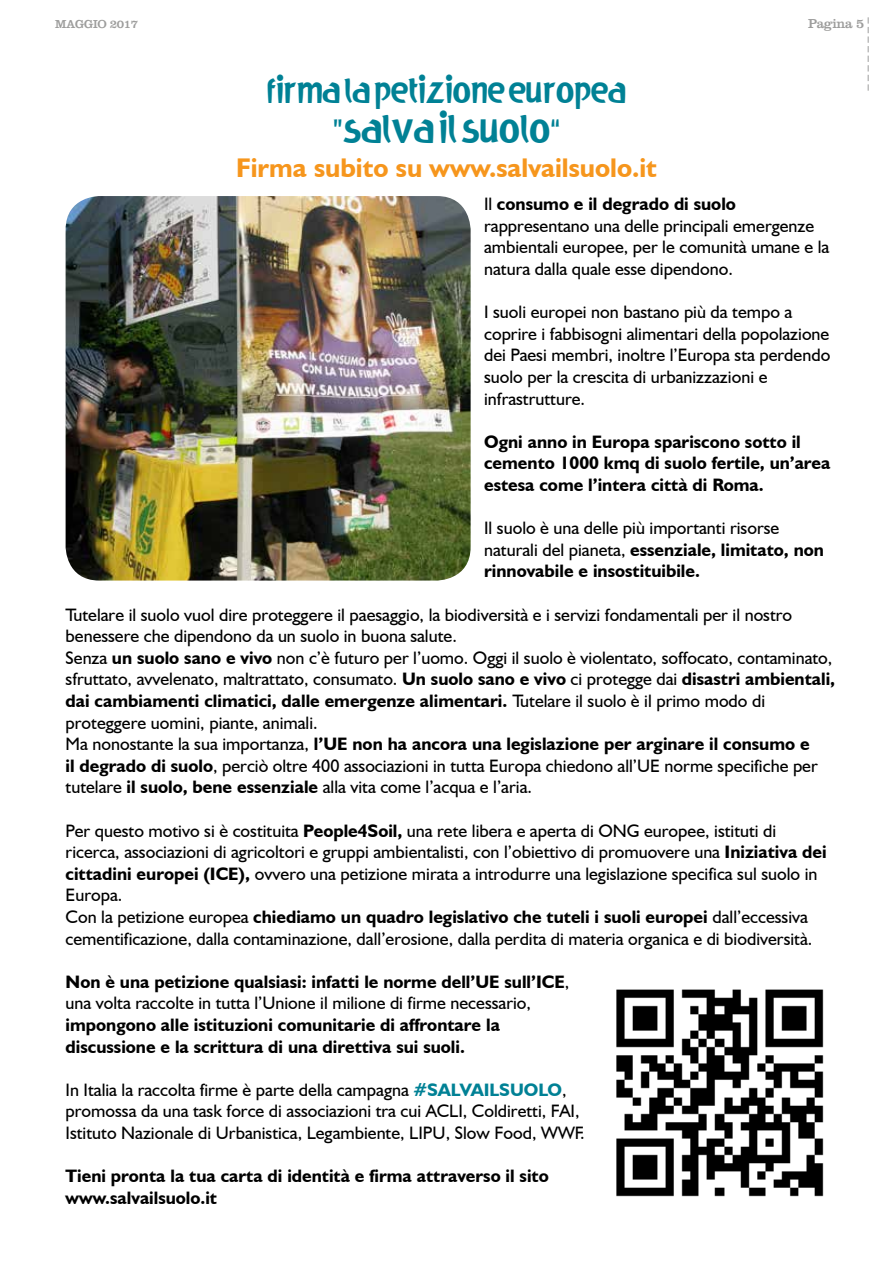
<style>
.page{position:relative;width:893px;height:1263px;background:#fff}
.page>*{position:absolute;margin:0;border:0;box-sizing:border-box;transform-origin:0 0}
.t1{font:33.6px "Legambiente Next";color:#008195}
.t2{font:29.4px "Legambiente Next";color:#008195}
.t3{font:700 27px "Humanist 521 BT";color:#f6961d}
.t4{font:18px/21.6px "Humanist 521 BT";color:#000}
.t5{font:700 18px/21.6px "Humanist 521 BT";color:#000}
.t6{font:13.5px "Clarendon LT Std";letter-spacing:-.03em;color:#9d9d9c}
.t7{font:12px "Clarendon LT Std";letter-spacing:-.03em;color:#9d9d9c}
.s1{font-weight:700}
.s2{font-weight:700;color:#008195}
</style>
<div class="page">
<svg style="left:868px;top:17px;width:1px;height:74px"></svg>
<img style="left:66px;top:196px;width:405px;height:384px">
<img style="left:616px;top:989px;width:208px;height:208px">
<p class="t7" style="left:55px;top:17px;width:84px">MAGGIO 2017</p>
<h2 class="t2" style="left:267px;top:74px;width:360px">FIRMA LA PETIZIONE EUROPEA</h2>
<h1 class="t1" style="left:332px;top:110px;width:230px">“SALVA IL SUOLO”</h1>
<h3 class="t3" style="left:236px;top:151px;width:422px">Firma subito su www.salvailsuolo.it</h3>
<p class="t6" style="left:808px;top:15px;width:58px">Pagina 5</p>
<p class="t4" style="left:484px;top:193px;width:347px">Il <span class="s1">consumo e il degrado di suolo </span>rappresentano una delle principali emergenze ambientali europee, per le comunità umane e la natura dalla quale esse dipendono.</p>
<p class="t4" style="left:484px;top:301px;width:348px">I suoli europei non bastano più da tempo a coprire i fabbisogni alimentari della popolazione dei Paesi membri, inoltre l’Europa sta perdendo suolo per la crescita di urbanizzazioni e infrastrutture.</p>
<p class="t5" style="left:484px;top:430px;width:348px">Ogni anno in Europa spariscono sotto il cemento 1000 kmq di suolo fertile, un’area estesa come l’intera città di Roma.</p>
<p class="t4" style="left:484px;top:517px;width:341px">Il suolo è una delle più importanti risorse naturali del pianeta, <span class="s1">essenziale, limitato, non rinnovabile e insostituibile.</span></p>
<p class="t4" style="left:66px;top:603px;width:771px">Tutelare il suolo vuol dire proteggere il paesaggio, la biodiversità e i servizi fondamentali per il nostro benessere che dipendono da un suolo in buona salute.<br>Senza <span class="s1">un suolo sano e vivo</span> non c’è futuro per l’uomo. Oggi il suolo è violentato, soffocato, contaminato, sfruttato, avvelenato, maltrattato, consumato. <span class="s1">Un suolo sano e vivo</span> ci protegge dai <span class="s1">disastri ambientali, dai cambiamenti climatici, dalle emergenze alimentari.</span> Tutelare il suolo è il primo modo di proteggere uomini, piante, animali.<br>Ma nonostante la sua importanza, <span class="s1">l’UE non ha ancora una legislazione per arginare il consumo e<br>il degrado di suolo</span>, perciò oltre 400 associazioni in tutta Europa chiedono all’UE norme specifiche per tutelare <span class="s1">il suolo, bene essenziale</span> alla vita come l’acqua e l’aria.</p>
<p class="t4" style="left:66px;top:819px;width:763px">Per questo motivo si è costituita <span class="s1">People4Soil,</span> una rete libera e aperta di ONG europee, istituti di ricerca, associazioni di agricoltori e gruppi ambientalisti, con l’obiettivo di promuovere una <span class="s1">Iniziativa dei cittadini europei (ICE),</span> ovvero una petizione mirata a introdurre una legislazione specifica sul suolo in Europa.<br>Con la petizione europea <span class="s1">chiediamo un quadro legislativo che tuteli i suoli europei</span> dall’eccessiva cementificazione, dalla contaminazione, dall’erosione, dalla perdita di materia organica e di biodiversità.</p>
<p class="t4" style="left:66px;top:970px;width:505px"><span class="s1">Non è una petizione qualsiasi: infatti le norme dell’UE sull’ICE</span>, una volta raccolte in tutta l’Unione il milione di firme necessario,</p>
<p class="t5" style="left:66px;top:1014px;width:436px">impongono alle istituzioni comunitarie di affrontare la discussione e la scrittura di una direttiva sui suoli.</p>
<p class="t4" style="left:66px;top:1078px;width:521px">In Italia la raccolta firme è parte della campagna <span class="s2">#SALVAILSUOLO</span>, promossa da una task force di associazioni tra cui ACLI, Coldiretti, FAI,<br>Istituto Nazionale di Urbanistica, Legambiente, LIPU, Slow Food, WWF.</p>
<p class="t5" style="left:66px;top:1165px;width:485px">Tieni pronta la tua carta di identità e firma attraverso il sito www.salvailsuolo.it</p>
</div>
